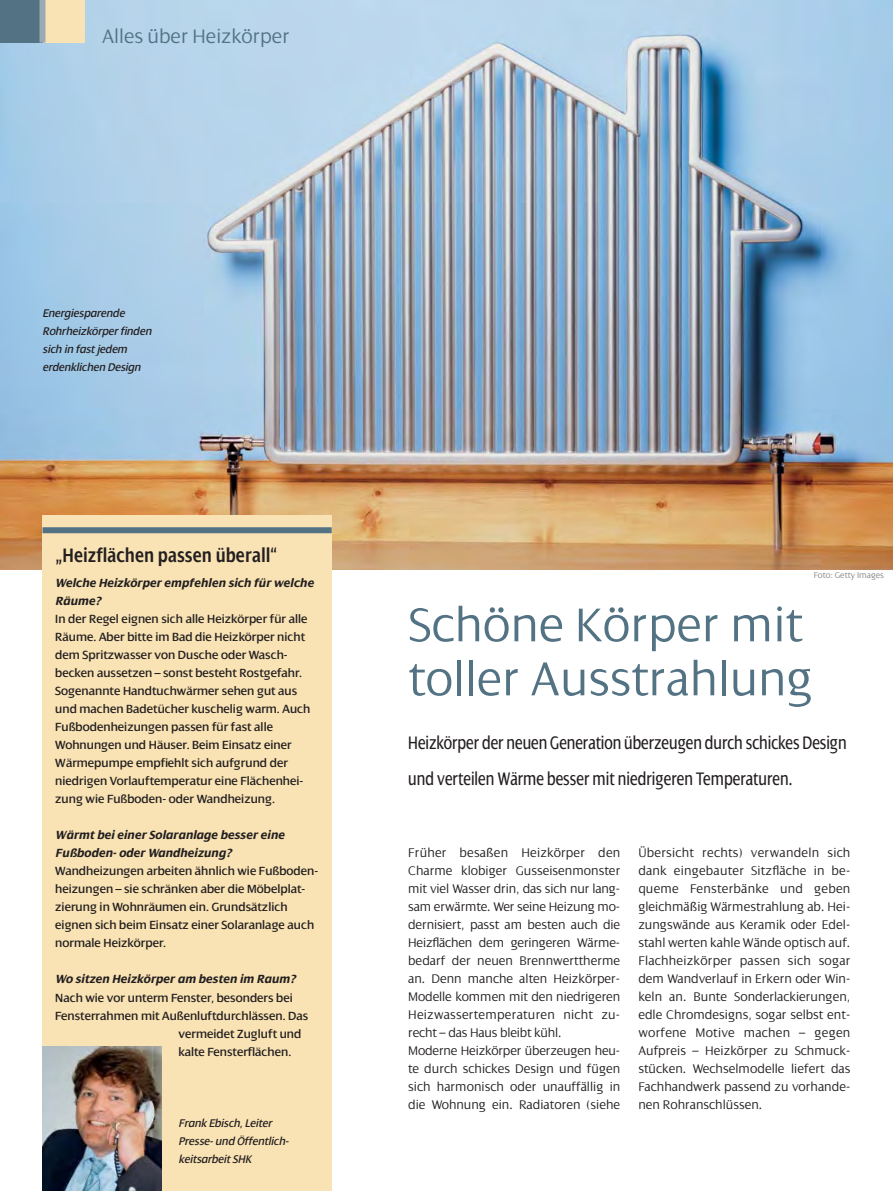
<style>
.page{position:relative;width:893px;height:1191px;background:#fff}
.page>*{position:absolute;margin:0;border:0;box-sizing:border-box;transform-origin:0 0}
.t1{font:300 51px/54px "Dialog";color:#537384}
.t2{font:600 21px "Dialog Cond";color:#231f20}
.t3{font:300 21px "Dialog";color:#537384}
.t4{font:19.5px/36px "Dialog Cond";letter-spacing:-.005em;color:#231f20}
.t5{font:300 13.5px/18px "Dialog";color:#231f20}
.t6{font:12.75px/18px "Dialog";color:#231f20}
.t7{font:italic 700 12.75px/18px "Dialog";color:#231f20}
.t8{font:italic 12px/18px "Dialog";color:#231f20}
.t9{font:300 9px "Dialog";color:#808285}
</style>
<div class="page">
<img style="left:0;top:0;width:893px;height:569px">
<div style="left:43px;top:0;width:42px;height:43px;background:#f9e3b4"></div>
<div style="left:0;top:0;width:43px;height:43px;background:#537384"></div>
<div style="left:40px;top:0;width:6px;height:43px;background:#9baab5"></div>
<div style="left:43px;top:515px;width:289px;height:676px;background:#f9e3b4"></div>
<img style="left:43px;top:1046px;width:119px;height:145px">
<div style="left:43px;top:527px;width:289px;height:6px;background:#537384"></div>
<h2 class="t3" style="left:102px;top:27px;width:189px">Alles über Heizkörper</h2>
<p class="t8" style="left:43px;top:305px;width:110px">Energiesparende<br>Rohrheizkörper finden sich in fast jedem erdenklichen Design</p>
<h2 class="t2" style="left:55px;top:547px;width:224px">„Heizflächen passen überall“</h2>
<p class="t7" style="left:55px;top:575px;width:260px">Welche Heizkörper empfehlen sich für welche<br>Räume?</p>
<p class="t6" style="left:55px;top:611px;width:257px">In der Regel eignen sich alle Heizkörper für alle Räume. Aber bitte im Bad die Heizkörper nicht dem Spritzwasser von Dusche oder Wasch&shy;becken aussetzen – sonst besteht Rostgefahr.<br>Sogenannte Handtuchwärmer sehen gut aus und machen Badetücher kuschelig warm. Auch Fußbodenheizungen passen für fast alle Wohnungen und Häuser. Beim Einsatz einer Wärmepumpe empfiehlt sich aufgrund der niedrigen Vorlauftemperatur eine Flächenhei&shy;zung wie Fußboden- oder Wandheizung.</p>
<p class="t7" style="left:55px;top:827px;width:231px">Wärmt bei einer Solaranlage besser eine<br>Fußboden- oder Wandheizung?</p>
<p class="t6" style="left:55px;top:863px;width:264px">Wandheizungen arbeiten ähnlich wie Fußboden&shy;heizungen – sie schränken aber die Möbelplat&shy;zierung in Wohnräumen ein. Grundsätzlich eignen sich beim Einsatz einer Solaranlage auch normale Heizkörper.</p>
<p class="t7" style="left:55px;top:971px;width:242px">Wo sitzen Heizkörper am besten im Raum?</p>
<p class="t6" style="left:55px;top:989px;width:239px">Nach wie vor unterm Fenster, besonders bei</p>
<p class="t6" style="left:55px;top:1007px;width:255px">Fensterrahmen mit Außenluftdurchlässen. Das</p>
<p class="t6" style="left:179px;top:1025px;width:124px">vermeidet Zugluft und</p>
<p class="t6" style="left:179px;top:1043px;width:114px">kalte Fensterflächen.</p>
<p class="t8" style="left:179px;top:1115px;width:112px">Frank Ebisch, Leiter<br>Presse- und Öffentlich&shy;keitsarbeit SHK</p>
<p class="t9" style="left:814px;top:571px;width:72px">Foto: Getty Images</p>
<h1 class="t1" style="left:408px;top:602px;width:407px">Schöne Körper mit toller Ausstrahlung</h1>
<h3 class="t4" style="left:408px;top:726px;width:440px">Heizkörper der neuen Generation überzeugen durch schickes Design und verteilen Wärme besser mit niedrigeren Temperaturen.</h3>
<p class="t5" style="left:408px;top:845px;width:214px">Früher besaßen Heizkörper den Charme klobiger Gusseisenmonster mit viel Wasser drin, das sich nur lang&shy;sam erwärmte. Wer seine Heizung mo&shy;dernisiert, passt am besten auch die Heizflächen dem geringeren Wärme - bedarf der neuen Brennwerttherme an. Denn manche alten Heizkörper-Modelle kommen mit den niedrigeren Heizwassertemperaturen nicht zu&shy;recht – das Haus bleibt kühl.<br>Moderne Heizkörper überzeugen heu&shy;te durch schickes Design und fügen sich harmonisch oder unauffällig in die Wohnung ein. Radiatoren (siehe</p>
<p class="t5" style="left:638px;top:845px;width:214px;text-align:justify">Übersicht rechts) verwandeln sich dank eingebauter Sitzfläche in be&shy;queme Fensterbänke und geben gleichmäßig Wärmestrahlung ab. Hei&shy;zungswände aus Keramik oder Edel&shy;stahl werten kahle Wände optisch auf.<br>Flachheizkörper passen sich sogar dem Wandverlauf in Erkern oder Win&shy;keln an. Bunte Sonderlackierungen, edle Chromdesigns, sogar selbst ent&shy;worfene Motive machen – gegen Aufpreis – Heizkörper zu Schmuck&shy;stücken. Wechselmodelle liefert das Fachhandwerk passend zu vorhande&shy;nen Rohranschlüssen.</p>
</div>
